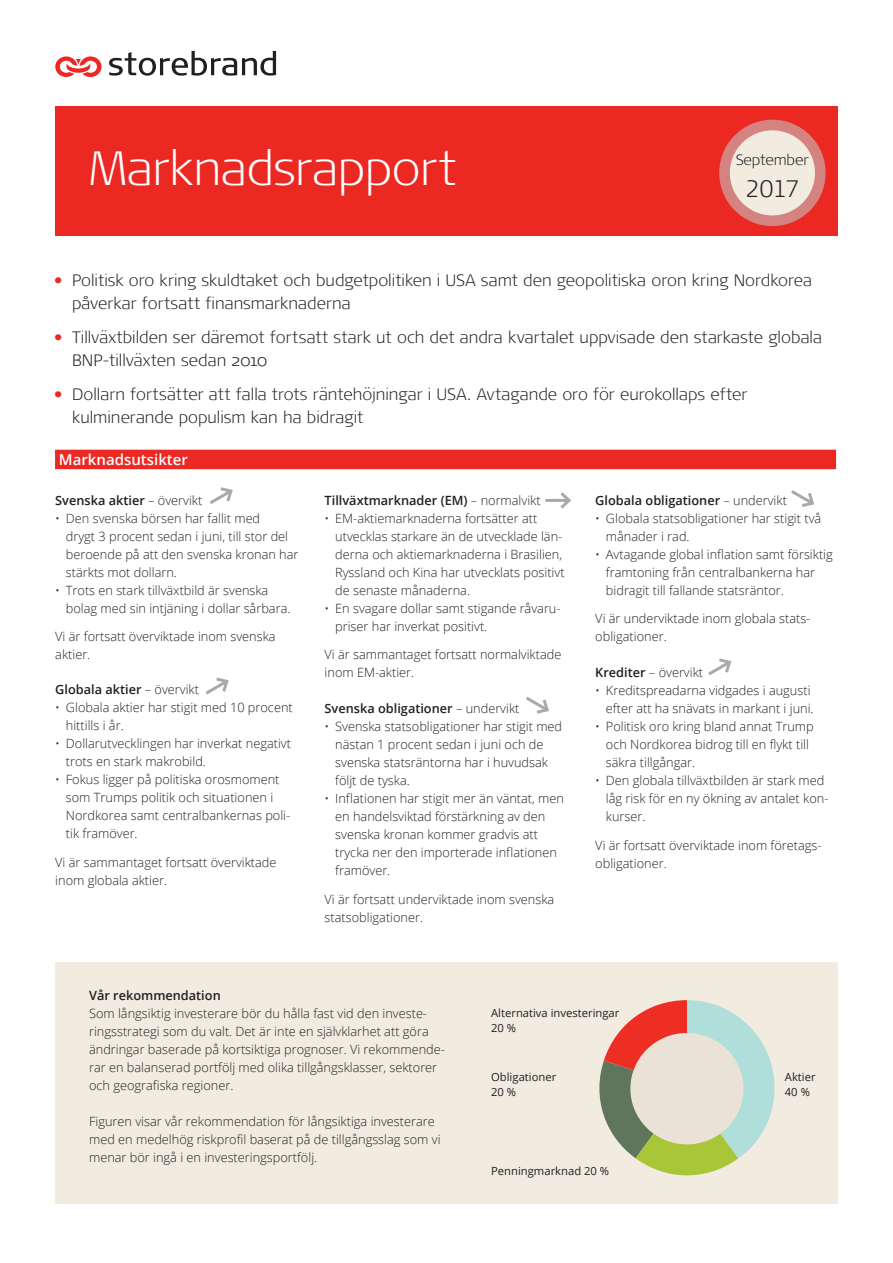
<style>
.page{position:relative;width:893px;height:1263px;background:#fff}
.page>*{position:absolute;margin:0;border:0;box-sizing:border-box;transform-origin:0 0}
.Titel_28_36_svart{font:300 expanded 48px "Signa Pro";letter-spacing:-.005em;color:#fff}
.t1{font:300 expanded 23.85px "Signa Pro";color:#231f20}
.Ingress_12_17_Open_S{font:300 expanded 16.5px/23.2px "Signa Pro";color:#231f20}
.För_mer_info_Bra_att{font:600 15px "Open Sans";color:#fff}
.t2{font:300 expanded 15px "Signa Pro";letter-spacing:-.01em;color:#231f20}
.Bra_att_veta_Brödtex{font:300 12.75px/18px "Open Sans";color:#231f20}
.Brödtext_1_8_5_12{font:300 12.75px/18px "Open Sans";color:#231f20}
.Bra_att_veta_Brödtex-2{font:600 12.75px "Open Sans";color:#231f20}
.Brödtext_1_8_5_12-2{font:600 12.75px "Open Sans";color:#231f20}
.Fotnot_diagramtext_7{font:11.25px/15px "Open Sans";color:#231f20}
.s1{font-weight:700;font-stretch:normal;color:#ec2823}
.s2{font-weight:300}
.s3{font-weight:600}
</style>
<div class="page">
<div style="left:55px;top:107px;width:782px;height:129px;background:#ec2823"></div>
<div style="left:55px;top:962px;width:782px;height:241px;background:#f2ebe0"></div>
<svg style="left:719px;top:120px;width:107px;height:106px;background:#d48280"></svg>
<div style="left:730px;top:130px;width:85px;height:85px;background:#f2ebe0;border-radius:50%"></div>
<div style="left:55px;top:450px;width:781px;height:19px;background:#ec2823"></div>
<svg style="left:791px;top:490px;width:23px;height:17px"></svg>
<svg style="left:526px;top:697px;width:23px;height:17px"></svg>
<svg style="left:708px;top:658px;width:24px;height:18px"></svg>
<hr style="left:545px;top:499px;width:24px;height:3px;background:#a8a9ad">
<svg style="left:560px;top:492px;width:11px;height:17px"></svg>
<svg style="left:205px;top:677px;width:24px;height:18px"></svg>
<svg style="left:209px;top:487px;width:24px;height:17px"></svg>
<svg style="left:55px;top:56px;width:47px;height:21px"></svg>
<svg style="left:109px;top:51px;width:167px;height:25px"></svg>
<svg style="left:599px;top:1000px;width:175px;height:176px"></svg>
<div style="left:630px;top:1033px;width:113px;height:111px;background:#ebe2d7;border-radius:50%"></div>
<p class="Titel_28_36_svart" style="left:89px;top:135px;width:369px">Marknadsrapport</p>
<p class="t2" style="left:736px;top:149px;width:75px">September</p>
<p class="t1" style="left:745px;top:172px;width:56px">2017</p>
<p class="Ingress_12_17_Open_S" style="left:72px;top:268px;width:742px;text-indent:-18px"><span class="s1">•</span> Politisk oro kring skuldtaket och budgetpolitiken i USA samt den geopolitiska oron kring Nordkorea påverkar fortsatt finansmarknaderna</p>
<p class="Ingress_12_17_Open_S" style="left:72px;top:325px;width:751px;text-indent:-18px"><span class="s1">•</span> Tillväxtbilden ser däremot fortsatt stark ut och det andra kvartalet uppvisade den starkaste globala<br>BNP-tillväxten sedan 2010</p>
<p class="Ingress_12_17_Open_S" style="left:72px;top:382px;width:677px;text-indent:-18px"><span class="s1">•</span> Dollarn fortsätter att falla trots räntehöjningar i USA. Avtagande oro för eurokollaps efter kulminerande populism kan ha bidragit</p>
<p class="För_mer_info_Bra_att" style="left:59px;top:449px;width:130px">Marknadsutsikter</p>
<p class="Bra_att_veta_Brödtex-2" style="left:55px;top:491px;width:149px">Svenska aktier <span class="s2">– övervikt</span></p>
<p class="Bra_att_veta_Brödtex" style="left:66px;top:508px;width:234px;text-indent:-11px">• Den svenska börsen har fallit med<br>drygt 3 procent sedan i juni, till stor del beroende på att den svenska kronan har stärkts mot dollarn.</p>
<p class="Bra_att_veta_Brödtex" style="left:66px;top:580px;width:226px;text-indent:-11px">• Trots en stark tillväxtbild är svenska bolag med sin intjäning i dollar sårbara.</p>
<p class="Bra_att_veta_Brödtex" style="left:55px;top:627px;width:222px">Vi är fortsatt överviktade inom svenska</p>
<p class="Bra_att_veta_Brödtex" style="left:55px;top:645px;width:37px">aktier.</p>
<p class="Bra_att_veta_Brödtex-2" style="left:55px;top:681px;width:145px">Globala aktier <span class="s2">– övervikt</span></p>
<p class="Bra_att_veta_Brödtex" style="left:66px;top:698px;width:228px;text-indent:-11px">• Globala aktier har stigit med 10 procent hittills i år.</p>
<p class="Bra_att_veta_Brödtex" style="left:66px;top:734px;width:227px;text-indent:-11px">• Dollarutvecklingen har inverkat negativt trots en stark makrobild.</p>
<p class="Bra_att_veta_Brödtex" style="left:66px;top:770px;width:226px;text-indent:-11px">• Fokus ligger på politiska orosmoment som Trumps politik och situationen i<br>Nordkorea samt centralbankernas poli&shy;tik framöver.</p>
<p class="Bra_att_veta_Brödtex" style="left:55px;top:853px;width:223px">Vi är sammantaget fortsatt överviktade</p>
<p class="Bra_att_veta_Brödtex" style="left:55px;top:871px;width:113px">inom globala aktier.</p>
<p class="Bra_att_veta_Brödtex-2" style="left:325px;top:491px;width:218px">Tillväxtmarknader (EM) <span class="s2">– normalvikt</span></p>
<p class="Bra_att_veta_Brödtex" style="left:335px;top:508px;width:231px;text-indent:-11px">• EM-aktiemarknaderna fortsätter att utvecklas starkare än de utvecklade län&shy;derna och aktiemarknaderna i Brasilien, Ryssland och Kina har utvecklats positivt de senaste månaderna.</p>
<p class="Bra_att_veta_Brödtex" style="left:335px;top:598px;width:227px;text-indent:-11px">• En svagare dollar samt stigande råvaru&shy;priser har inverkat positivt.</p>
<p class="Bra_att_veta_Brödtex" style="left:325px;top:645px;width:238px">Vi är sammantaget fortsatt normalviktade</p>
<p class="Bra_att_veta_Brödtex" style="left:325px;top:663px;width:91px">inom EM-aktier.</p>
<p class="Bra_att_veta_Brödtex-2" style="left:325px;top:700px;width:196px">Svenska obligationer <span class="s2">– undervikt</span></p>
<p class="Bra_att_veta_Brödtex" style="left:335px;top:717px;width:228px;text-indent:-11px">• Svenska statsobligationer har stigit med nästan 1 procent sedan i juni och de svenska statsräntorna har i huvudsak följt de tyska.</p>
<p class="Bra_att_veta_Brödtex" style="left:335px;top:789px;width:230px;text-indent:-11px">• Inflationen har stigit mer än väntat, men en handelsviktad förstärkning av den svenska kronan kommer gradvis att trycka ner den importerade inflationen framöver.</p>
<p class="Bra_att_veta_Brödtex" style="left:325px;top:889px;width:231px">Vi är fortsatt underviktade inom svenska</p>
<p class="Bra_att_veta_Brödtex" style="left:325px;top:907px;width:100px">statsobligationer.</p>
<p class="Bra_att_veta_Brödtex-2" style="left:595px;top:491px;width:193px">Globala obligationer <span class="s2">– undervikt</span></p>
<p class="Bra_att_veta_Brödtex" style="left:606px;top:508px;width:217px;text-indent:-11px">• Globala statsobligationer har stigit två månader i rad.</p>
<p class="Bra_att_veta_Brödtex" style="left:606px;top:544px;width:228px;text-indent:-11px">• Avtagande global inflation samt försiktig framtoning från centralbankerna har bidragit till fallande statsräntor.</p>
<p class="Bra_att_veta_Brödtex" style="left:595px;top:609px;width:217px">Vi är underviktade inom globala stats-</p>
<p class="Bra_att_veta_Brödtex" style="left:595px;top:627px;width:73px">obligationer.</p>
<p class="Bra_att_veta_Brödtex" style="left:595px;top:663px;width:109px"><span class="s3">Krediter</span> – övervikt</p>
<p class="Bra_att_veta_Brödtex" style="left:595px;top:681px;width:220px;text-align:right">• Kreditspreadarna vidgades i augusti efter att ha snävats in markant i juni.</p>
<p class="Bra_att_veta_Brödtex" style="left:606px;top:717px;width:209px;text-indent:-11px">• Politisk oro kring bland annat Trump och Nordkorea bidrog till en flykt till säkra tillgångar.</p>
<p class="Bra_att_veta_Brödtex" style="left:606px;top:771px;width:224px;text-indent:-11px">• Den globala tillväxtbilden är stark med låg risk för en ny ökning av antalet kon&shy;kurser.</p>
<p class="Bra_att_veta_Brödtex" style="left:595px;top:835px;width:228px">Vi är fortsatt överviktade inom företags-</p>
<p class="Bra_att_veta_Brödtex" style="left:595px;top:853px;width:73px">obligationer.</p>
<p class="Brödtext_1_8_5_12-2" style="left:89px;top:987px;width:133px">Vår rekommendation</p>
<p class="Brödtext_1_8_5_12" style="left:89px;top:1004px;width:357px">Som långsiktig investerare bör du hålla fast vid den investe&shy;ringsstrategi som du valt. Det är inte en självklarhet att göra ändringar baserade på kortsiktiga prognoser. Vi rekommende&shy;rar en balanserad portfölj med olika tillgångsklasser, sektorer och geografiska regioner.</p>
<p class="Brödtext_1_8_5_12" style="left:89px;top:1112px;width:353px">Figuren visar vår rekommendation för långsiktiga investerare med en medelhög riskprofil baserat på de tillgångsslag som vi menar bör ingå i en investeringsportfölj.</p>
<p class="Fotnot_diagramtext_7" style="left:491px;top:1005px;width:130px">Alternativa investeringar<br>20 %</p>
<p class="Fotnot_diagramtext_7" style="left:491px;top:1069px;width:67px">Obligationer<br>20 %</p>
<p class="Fotnot_diagramtext_7" style="left:491px;top:1163px;width:120px">Penningmarknad 20 %</p>
<p class="Fotnot_diagramtext_7" style="left:785px;top:1069px;width:32px">Aktier</p>
<p class="Fotnot_diagramtext_7" style="left:785px;top:1084px;width:27px">40 %</p>
</div>
